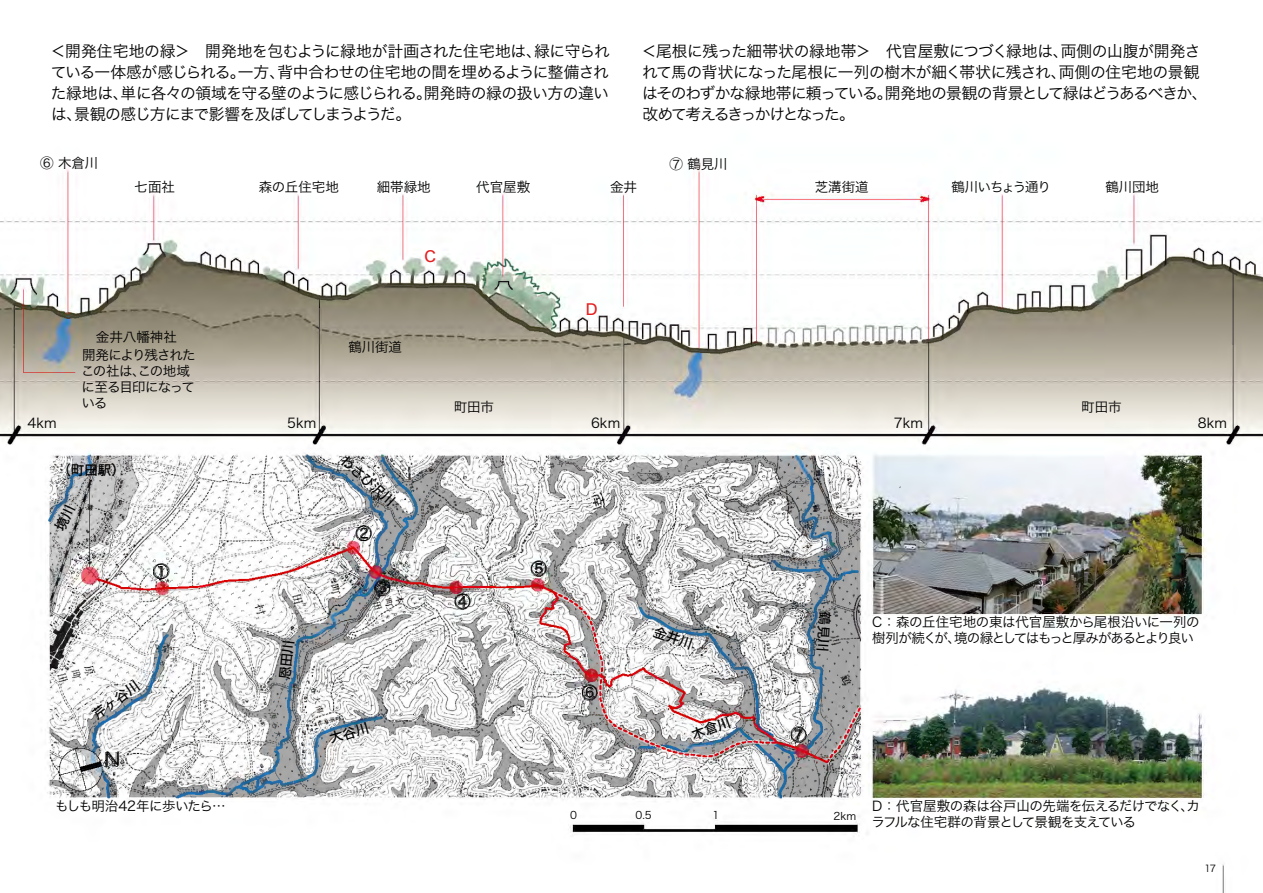
<style>
.page{position:relative;width:1263px;height:893px;background:#fff}
.page>*{position:absolute;margin:0;border:0;box-sizing:border-box;transform-origin:0 0}
.t1{font:18px "HG Maru Gothic MPRO";color:#000}
.t2{font:15.75px/21px "Hira Kaku Pro W3";letter-spacing:-.04em;color:#000}
.t3{font:15px "Hiragino Kaku W5 90 msp RKSJ H";color:#e51f1f}
.t4{font:13.5px/16.2px "Hira Kaku Pro W3";letter-spacing:-.03em;color:#000}
.t5{font:13.5px/16.2px "Hira Kaku Pro W3";letter-spacing:-.05em;color:#000}
.t6{font:13.5px/16.2px "Hira Kaku Pro W3";letter-spacing:-.055em;color:#000}
.t7{font:13.5px "Hiragino Kaku W5 90 msp RKSJ H";color:#000}
.t8{font:13.5px "Hira Kaku Pro W3";letter-spacing:-.08em;color:#000}
.t9{font:10.5px "Hira Kaku Pro W3";color:#000}
.t10{font:9.6px "Hira Kaku Pro W3";color:#000}
</style>
<div class="page">
<img style="left:0;top:168px;width:1263px;height:725px">
<svg style="left:54px;top:504px;width:22px;height:28px"></svg>
<svg style="left:279px;top:640px;width:16px;height:40px"></svg>
<svg style="left:328px;top:722px;width:41px;height:22px"></svg>
<svg style="left:690px;top:716px;width:41px;height:25px"></svg>
<svg style="left:653px;top:625px;width:40px;height:25px"></svg>
<svg style="left:816px;top:611px;width:16px;height:40px"></svg>
<p class="t2" style="left:51px;top:39px;width:561px;text-align:justify">＜開発住宅地の緑＞　開発地を包むように緑地が計画された住宅地は、緑に守られている一体感が感じられる。一方、背中合わせの住宅地の間を埋めるように整備された緑地は、単に各々の領域を守る壁のように感じられる。開発時の緑の扱い方の違いは、景観の感じ方にまで影響を及ぼしてしまうようだ。</p>
<p class="t4" style="left:40px;top:154px;width:60px">⑥ 木倉川</p>
<p class="t2" style="left:641px;top:39px;width:567px">＜尾根に残った細帯状の緑地帯＞　代官屋敷につづく緑地は、両側の山腹が開発されて馬の背状になった尾根に一列の樹木が細く帯状に残され、両側の住宅地の景観はそのわずかな緑地帯に頼っている。開発地の景観の背景として緑はどうあるべきか、改めて考えるきっかけとなった。</p>
<p class="t4" style="left:669px;top:155px;width:60px">⑦ 鶴見川</p>
<p class="t4" style="left:135px;top:178px;width:42px">七面社</p>
<p class="t4" style="left:259px;top:178px;width:82px">森の丘住宅地</p>
<p class="t4" style="left:377px;top:178px;width:56px">細帯緑地</p>
<p class="t4" style="left:476px;top:178px;width:55px">代官屋敷</p>
<p class="t4" style="left:610px;top:178px;width:28px">金井</p>
<p class="t4" style="left:815px;top:178px;width:55px">芝溝街道</p>
<p class="t8" style="left:952px;top:175px;width:101px">鶴川いちょう通り</p>
<p class="t4" style="left:1105px;top:178px;width:55px">鶴川団地</p>
<p class="t4" style="left:96px;top:328px;width:82px">金井八幡神社</p>
<p class="t6" style="left:81px;top:345px;width:116px">開発により残されたこの社は、この地域に至る目印になっている</p>
<p class="t3" style="left:424px;top:249px;width:13px">C</p>
<p class="t4" style="left:348px;top:338px;width:55px">鶴川街道</p>
<p class="t4" style="left:454px;top:398px;width:42px">町田市</p>
<p class="t3" style="left:586px;top:301px;width:13px">D</p>
<p class="t4" style="left:1081px;top:398px;width:42px">町田市</p>
<p class="t4" style="left:28px;top:414px;width:31px">4km</p>
<p class="t4" style="left:287px;top:414px;width:31px">5km</p>
<p class="t4" style="left:591px;top:414px;width:31px">6km</p>
<p class="t4" style="left:894px;top:414px;width:31px">7km</p>
<p class="t4" style="left:1198px;top:414px;width:31px">8km</p>
<p class="t7" style="left:57px;top:463px;width:69px">（町田駅）</p>
<p class="t2" style="left:154px;top:559px;width:17px">①</p>
<p class="t7" style="left:90px;top:710px;width:55px;rotate:-36deg">芹ヶ谷川</p>
<p class="t1" style="left:106px;top:749px;width:16px">N</p>
<p class="t4" style="left:55px;top:797px;width:172px">もしも明治42年に歩いたら…</p>
<p class="t7" style="left:347px;top:453px;width:69px;rotate:42deg">わさび沢川</p>
<p class="t2" style="left:356px;top:521px;width:17px">②</p>
<p class="t2" style="left:375px;top:576px;width:17px">③</p>
<p class="t2" style="left:455px;top:589px;width:17px">④</p>
<p class="t2" style="left:531px;top:556px;width:17px">⑤</p>
<p class="t2" style="left:582px;top:680px;width:17px">⑥</p>
<p class="t2" style="left:790px;top:722px;width:17px">⑦</p>
<p class="t5" style="left:872px;top:613px;width:329px">C：森の丘住宅地の東は代官屋敷から尾根沿いに一列の樹列が続くが、境の緑としてはもっと厚みがあるとより良い</p>
<p class="t9" style="left:570px;top:806px;width:8px">0</p>
<p class="t9" style="left:635px;top:806px;width:18px">0.5</p>
<p class="t9" style="left:712px;top:805px;width:8px">1</p>
<p class="t9" style="left:833px;top:806px;width:24px">2km</p>
<p class="t4" style="left:871px;top:797px;width:330px">D：代官屋敷の森は谷戸山の先端を伝えるだけでなく、カラフルな住宅群の背景として景観を支えている</p>
<p class="t10" style="left:1204px;top:860px;width:13px">17</p>
</div>
